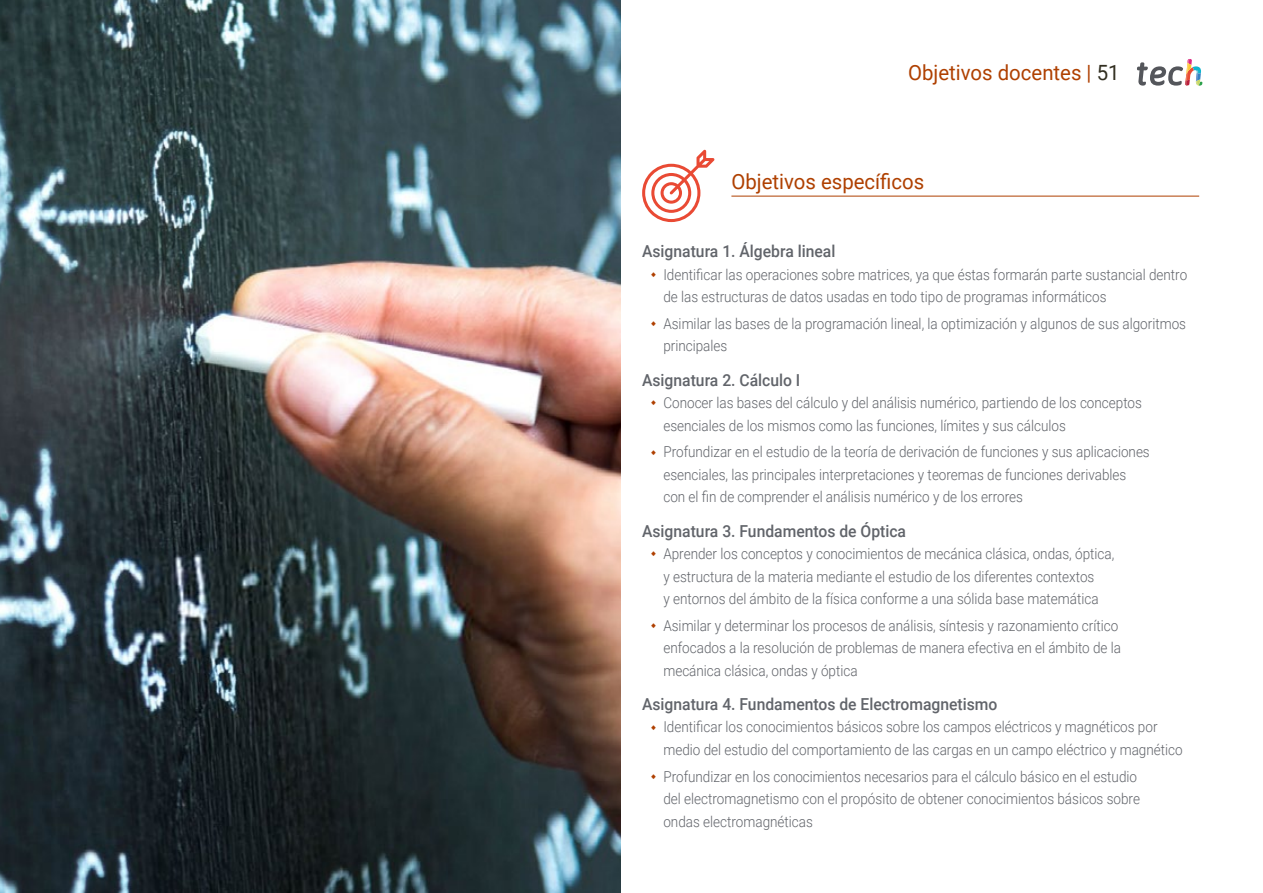
<style>
.page{position:relative;width:1263px;height:893px;background:#fff}
.page>*{position:absolute;margin:0;border:0;box-sizing:border-box;transform-origin:0 0}
.t1{font:21px "Roboto";color:#af4000}
.t2{font:500 16.5px "Roboto";color:#61646a;scale:.95 1}
.t3{font:300 15px/22.5px "Roboto";color:#61646a;scale:.9 1}
.s1{color:#312e20}
</style>
<div class="page">
<img style="left:0;top:0;width:621px;height:893px">
<svg style="left:1137px;top:59px;width:65px;height:27px"></svg>
<svg style="left:642px;top:150px;width:72px;height:72px"></svg>
<hr style="left:731px;top:196px;width:468px;height:1px;background:#af4000">
<h1 class="t1" style="left:908px;top:57px;width:213px">Objetivos docentes | <span class="s1">51</span></h1>
<h1 class="t1" style="left:731px;top:167px;width:194px">Objetivos específicos</h1>
<p class="t2" style="left:642px;top:240px;width:205px">Asignatura 1. Álgebra lineal</p>
<p class="t3" style="left:663px;top:263px;width:584px">Identificar las operaciones sobre matrices, ya que éstas formarán parte sustancial dentro de las estructuras de datos usadas en todo tipo de programas informáticos</p>
<p class="t3" style="left:663px;top:312px;width:582px">Asimilar las bases de la programación lineal, la optimización y algunos de sus algoritmos principales</p>
<p class="t2" style="left:642px;top:368px;width:168px">Asignatura 2. Cálculo I</p>
<p class="t3" style="left:663px;top:391px;width:533px">Conocer las bases del cálculo y del análisis numérico, partiendo de los conceptos esenciales de los mismos como las funciones, límites y sus cálculos</p>
<p class="t3" style="left:663px;top:440px;width:542px">Profundizar en el estudio de la teoría de derivación de funciones y sus aplicaciones esenciales, las principales interpretaciones y teoremas de funciones derivables con el fin de comprender el análisis numérico y de los errores</p>
<p class="t2" style="left:642px;top:519px;width:279px">Asignatura 3. Fundamentos de Óptica</p>
<p class="t3" style="left:663px;top:542px;width:502px">Aprender los conceptos y conocimientos de mecánica clásica, ondas, óptica, y estructura de la materia mediante el estudio de los diferentes contextos<br>y entornos del ámbito de la física conforme a una sólida base matemática</p>
<p class="t3" style="left:663px;top:614px;width:510px">Asimilar y determinar los procesos de análisis, síntesis y razonamiento crítico enfocados a la resolución de problemas de manera efectiva en el ámbito de la mecánica clásica, ondas y óptica</p>
<p class="t2" style="left:642px;top:693px;width:375px">Asignatura 4. Fundamentos de Electromagnetismo</p>
<p class="t3" style="left:663px;top:715px;width:578px">Identificar los conocimientos básicos sobre los campos eléctricos y magnéticos por medio del estudio del comportamiento de las cargas en un campo eléctrico y magnético</p>
<p class="t3" style="left:663px;top:764px;width:531px">Profundizar en los conocimientos necesarios para el cálculo básico en el estudio del electromagnetismo con el propósito de obtener conocimientos básicos sobre ondas electromagnéticas</p>
</div>
